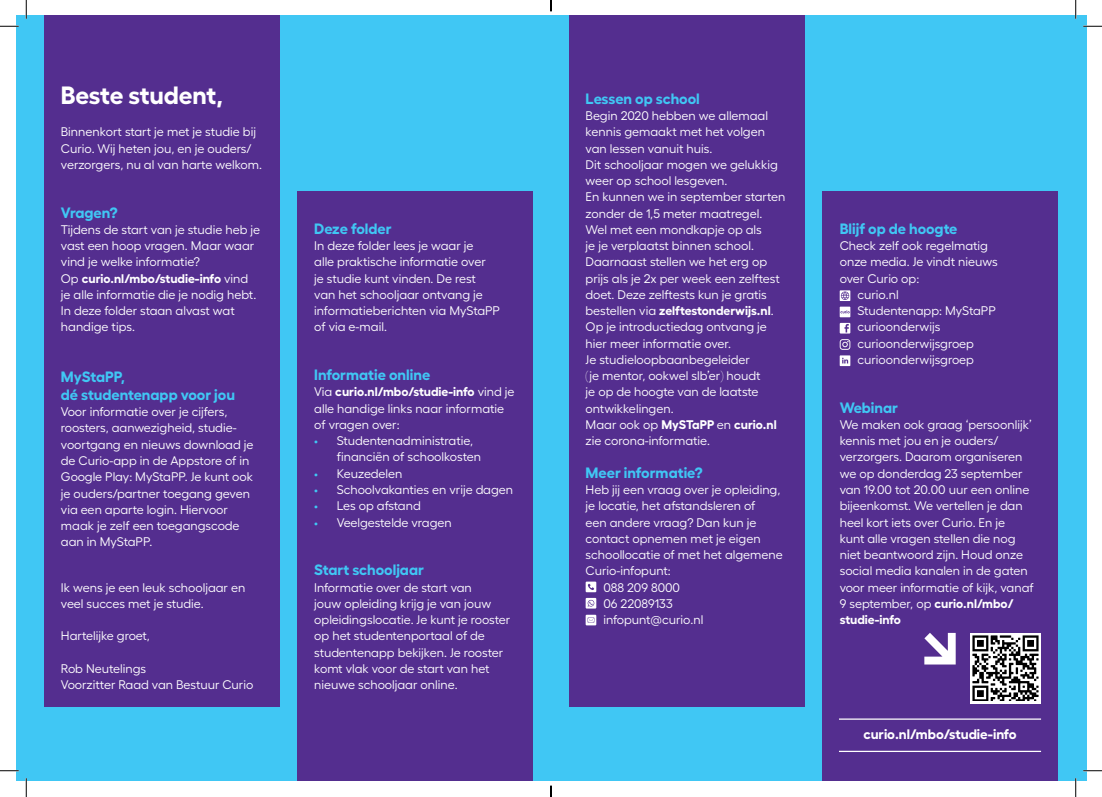
<style>
.page{position:relative;width:1102px;height:797px;background:#fff}
.page>*{position:absolute;margin:0;border:0;box-sizing:border-box;transform-origin:0 0}
.t1{font:700 25px "Fellix";letter-spacing:-.01em;color:#fff}
.t2{font:700 15px/18px "Fellix";color:#40c7f4}
.t3{font:700 13.75px "Fellix";color:#fff}
.t4{font:12.5px/16.2px "Fellix";color:#fff}
.s1{font-weight:700}
.s2{color:#40c7f4}
</style>
<div class="page">
<div style="left:16px;top:16px;width:1070px;height:765px;background:#40c7f4"></div>
<div style="left:569px;top:16px;width:235px;height:691px;background:#542e8f"></div>
<div style="left:822px;top:191px;width:235px;height:590px;background:#542e8f"></div>
<svg style="left:924px;top:632px;width:31px;height:32px"></svg>
<svg style="left:839px;top:323px;width:11px;height:10px"></svg>
<svg style="left:839px;top:339px;width:11px;height:27px"></svg>
<svg style="left:839px;top:290px;width:11px;height:11px"></svg>
<div style="left:839px;top:306px;width:11px;height:11px;background:#fff"></div>
<svg style="left:840px;top:310px;width:9px;height:3px"></svg>
<div style="left:970px;top:632px;width:70px;height:71px;background:#fff"></div>
<svg style="left:585px;top:614px;width:11px;height:11px"></svg>
<svg style="left:585px;top:581px;width:11px;height:11px"></svg>
<svg style="left:585px;top:598px;width:11px;height:10px"></svg>
<div style="left:44px;top:16px;width:235px;height:691px;background:#542e8f"></div>
<div style="left:297px;top:191px;width:236px;height:590px;background:#542e8f"></div>
<hr style="left:838px;top:718px;width:202px;height:1px;background:#fff">
<hr style="left:838px;top:750px;width:202px;height:2px;background:#fff">
<img style="left:972px;top:635px;width:66px;height:66px">
<svg style="left:0;top:25px;width:19px;height:2px"></svg>
<svg style="left:1083px;top:25px;width:18px;height:2px"></svg>
<svg style="left:0;top:770px;width:19px;height:1px"></svg>
<svg style="left:1083px;top:770px;width:18px;height:1px"></svg>
<svg style="left:25px;top:0;width:2px;height:19px"></svg>
<svg style="left:25px;top:778px;width:2px;height:19px"></svg>
<svg style="left:1074px;top:0;width:2px;height:19px"></svg>
<svg style="left:1075px;top:778px;width:1px;height:19px"></svg>
<svg style="left:550px;top:785px;width:1px;height:12px"></svg>
<p class="t1" style="left:61px;top:75px;width:164px">Beste student,</p>
<p class="t4" style="left:61px;top:123px;width:202px">Binnenkort start je met je studie bij<br>Curio. Wij heten jou, en je ouders/ verzorgers, nu al van harte welkom.</p>
<p class="t2" style="left:61px;top:202px;width:58px">Vragen?</p>
<p class="t4" style="left:61px;top:220px;width:201px">Tijdens de start van je studie heb je vast een hoop vragen. Maar waar vind je welke informatie?</p>
<p class="t4" style="left:61px;top:269px;width:197px">Op <span class="s1">curio.nl/mbo/studie-info</span> vind je alle informatie die je nodig hebt.<br>In deze folder staan alvast wat handige tips.</p>
<p class="t2" style="left:61px;top:366px;width:176px">MyStaPP,<br>dé studentenapp voor jou</p>
<p class="t4" style="left:61px;top:402px;width:194px">Voor informatie over je cijfers, roosters, aanwezigheid, studie&shy;voortgang en nieuws download je de Curio-app in de Appstore of in<br>Google Play: MyStaPP. Je kunt ook je ouders/partner toegang geven via een aparte login. Hiervoor maak je zelf een toegangscode aan in MyStaPP.</p>
<p class="t4" style="left:61px;top:578px;width:186px">Ik wens je een leuk schooljaar en veel succes met je studie.</p>
<p class="t4" style="left:61px;top:626px;width:90px">Hartelijke groet,</p>
<p class="t4" style="left:61px;top:659px;width:87px">Rob Neutelings</p>
<p class="t4" style="left:61px;top:675px;width:194px">Voorzitter Raad van Bestuur Curio</p>
<p class="t2" style="left:314px;top:218px;width:79px">Deze folder</p>
<p class="t4" style="left:314px;top:236px;width:187px">In deze folder lees je waar je<br>alle praktische informatie over<br>je studie kunt vinden. De rest van het schooljaar ontvang je informatieberichten via MyStaPP</p>
<p class="t4" style="left:314px;top:318px;width:74px">of via e-mail.</p>
<p class="t2" style="left:314px;top:364px;width:118px">Informatie online</p>
<p class="t4" style="left:314px;top:383px;width:202px">Via <span class="s1">curio.nl/mbo/studie-info</span> vind je alle handige links naar informatie of vragen over:</p>
<p class="t4" style="left:337px;top:431px;width:146px;text-indent:-22px"><span class="s2">•</span> Studentenadministratie, financiën of schoolkosten</p>
<p class="t4" style="left:314px;top:464px;width:90px"><span class="s2">•</span> Keuzedelen</p>
<p class="t4" style="left:314px;top:480px;width:200px"><span class="s2">•</span> Schoolvakanties en vrije dagen</p>
<p class="t4" style="left:314px;top:496px;width:108px"><span class="s2">•</span> Les op afstand</p>
<p class="t4" style="left:314px;top:513px;width:139px"><span class="s2">•</span> Veelgestelde vragen</p>
<p class="t2" style="left:314px;top:559px;width:111px">Start schooljaar</p>
<p class="t4" style="left:314px;top:578px;width:197px">Informatie over de start van<br>jouw opleiding krijg je van jouw opleidingslocatie. Je kunt je rooster op het studentenportaal of de studentenapp bekijken. Je rooster komt vlak voor de start van het nieuwe schooljaar online.</p>
<p class="t2" style="left:585px;top:88px;width:116px">Lessen op school</p>
<p class="t4" style="left:585px;top:106px;width:184px">Begin 2020 hebben we allemaal kennis gemaakt met het volgen van lessen vanuit huis.</p>
<p class="t4" style="left:585px;top:155px;width:194px">Dit schooljaar mogen we gelukkig weer op school lesgeven.</p>
<p class="t4" style="left:585px;top:188px;width:201px">En kunnen we in september starten zonder de 1,5 meter maatregel.<br>Wel met een mondkapje op als<br>je je verplaatst binnen school.<br>Daarnaast stellen we het erg op prijs als je 2x per week een zelftest doet. Deze zelftests kun je gratis bestellen via <span class="s1">zelftestonderwijs.nl</span>.</p>
<p class="t4" style="left:585px;top:318px;width:183px">Op je introductiedag ontvang je hier meer informatie over.</p>
<p class="t4" style="left:585px;top:350px;width:166px">Je studieloopbaanbegeleider</p>
<p class="t4" style="left:585px;top:366px;width:176px">(je mentor, ookwel slb’er) houdt je op de hoogte van de laatste ontwikkelingen.</p>
<p class="t4" style="left:585px;top:415px;width:192px">Maar ook op <span class="s1">MySTaPP</span> en <span class="s1">curio.nl </span>zie corona-informatie.</p>
<p class="t2" style="left:585px;top:462px;width:118px">Meer informatie?</p>
<p class="t4" style="left:585px;top:480px;width:199px">Heb jij een vraag over je opleiding, je locatie, het afstandsleren of<br>een andere vraag? Dan kun je contact opnemen met je eigen schoollocatie of met het algemene<br>Curio-infopunt:</p>
<p class="t4" style="left:603px;top:578px;width:78px">088 209 8000</p>
<p class="t4" style="left:603px;top:594px;width:71px">06 22089133</p>
<p class="t4" style="left:603px;top:610px;width:101px">infopunt@curio.nl</p>
<p class="t2" style="left:839px;top:218px;width:119px">Blijf op de hoogte</p>
<p class="t4" style="left:839px;top:236px;width:150px">Check zelf ook regelmatig</p>
<p class="t4" style="left:839px;top:253px;width:159px">onze media. Je vindt nieuws</p>
<p class="t4" style="left:839px;top:269px;width:81px">over Curio op:</p>
<p class="t4" style="left:857px;top:285px;width:43px">curio.nl</p>
<p class="t4" style="left:857px;top:301px;width:140px">Studentenapp: MyStaPP</p>
<p class="t4" style="left:857px;top:318px;width:84px">curioonderwijs</p>
<p class="t4" style="left:857px;top:334px;width:118px">curioonderwijsgroep</p>
<p class="t4" style="left:857px;top:350px;width:118px">curioonderwijsgroep</p>
<p class="t2" style="left:839px;top:397px;width:60px">Webinar</p>
<p class="t4" style="left:839px;top:415px;width:195px">We maken ook graag ‘persoonlijk’ kennis met jou en je ouders/ verzorgers. Daarom organiseren we op donderdag 23 september van 19.00 tot 20.00 uur een online bijeenkomst. We vertellen je dan heel kort iets over Curio. En je<br>kunt alle vragen stellen die nog niet beantwoord zijn. Houd onze social media kanalen in de gaten voor meer informatie of kijk, vanaf<br>9 september, op <span class="s1">curio.nl/mbo/ studie-info</span></p>
<p class="t3" style="left:863px;top:723px;width:155px">curio.nl/mbo/studie-info</p>
</div>
